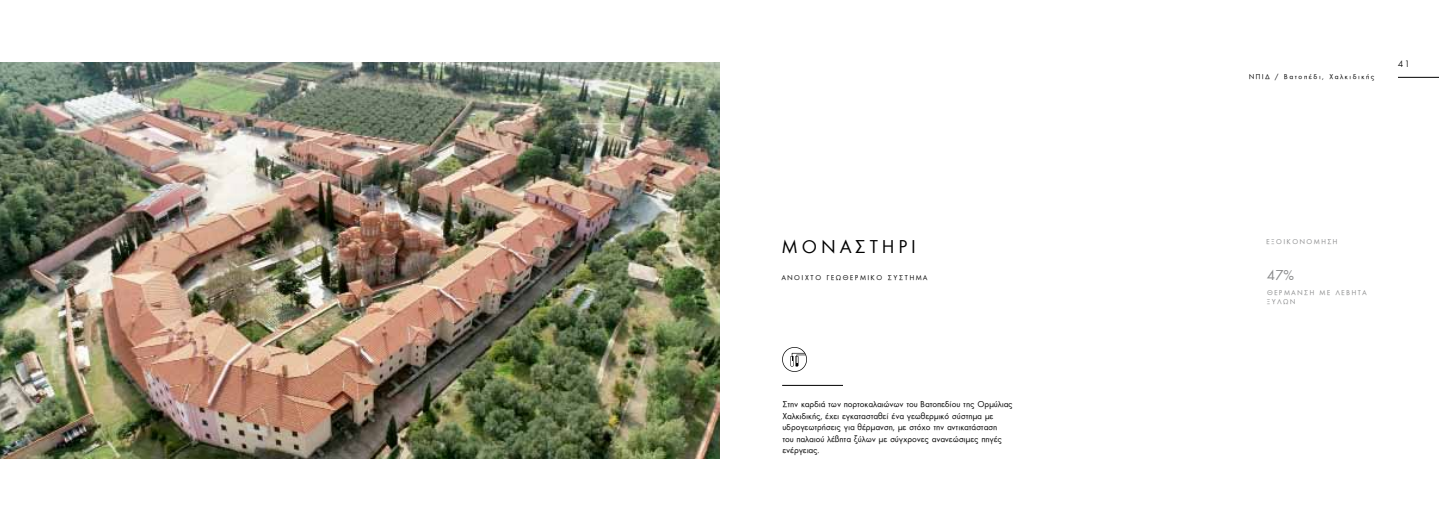
<style>
.page{position:relative;width:1439px;height:521px;background:#fff}
.page>*{position:absolute;margin:0;border:0;box-sizing:border-box;transform-origin:0 0}
.t1{font:19.25px "Futura Greek";letter-spacing:.2em;color:#000}
.t2{font:14.88px "Futura Greek";color:#8a8b8c}
.t3{font:9.62px/11.5px "UB Future";color:#000}
.t4{font:300 9.62px "Futura Greek";color:#000}
.t5{font:7.88px "UB Future";letter-spacing:.2em;color:#000}
.t6{font:7.88px/9.5px "UB Future";letter-spacing:.2em;color:#8a8b8c}
</style>
<div class="page">
<hr style="left:1398px;top:77px;width:41px;height:1px;background:#000">
<hr style="left:782px;top:385px;width:61px;height:1px;background:#000">
<svg style="left:782px;top:347px;width:25px;height:25px"></svg>
<img style="left:0;top:62px;width:719px;height:397px">
<p class="t1" style="left:781px;top:237px;width:136px">Μο ναστή ρι</p>
<p class="t5" style="left:781px;top:274px;width:13px">Ανοιχτό</p>
<p class="t5" style="left:826px;top:274px;width:7px">γεωθερμικό</p>
<p class="t5" style="left:887px;top:274px;width:7px">σύστημα</p>
<p class="t3" style="left:782px;top:399px;width:232px">Στην καρδιά των πορτοκαλαιώνων του Βατοπεδίου της Ορμύλιας Χαλκιδικής, έχει εγκατασταθεί ένα γεωθερμικό σύστημα με υδρογεωτρήσεις για θέρμανση, με στόχο την αντικατάσταση<br>του παλαιού λέβητα ξύλων με σύγχρονες ανανεώσιμες πηγές ενέργειας.</p>
<p class="t5" style="left:1249px;top:72px;width:127px">ΝΠΙΔ / Βατοπέδι, Χαλκιδικής</p>
<p class="t4" style="left:1398px;top:59px;width:14px">41</p>
<p class="t6" style="left:1266px;top:237px;width:12px">Εξοικονόμηση</p>
<p class="t2" style="left:1266px;top:268px;width:29px">47%</p>
<p class="t6" style="left:1266px;top:288px;width:101px">ΘΕΡΜΑΝΣΗ ΜΕ ΛΕΒΗΤΑ<br>ΞΥΛΩΝ</p>
</div>
